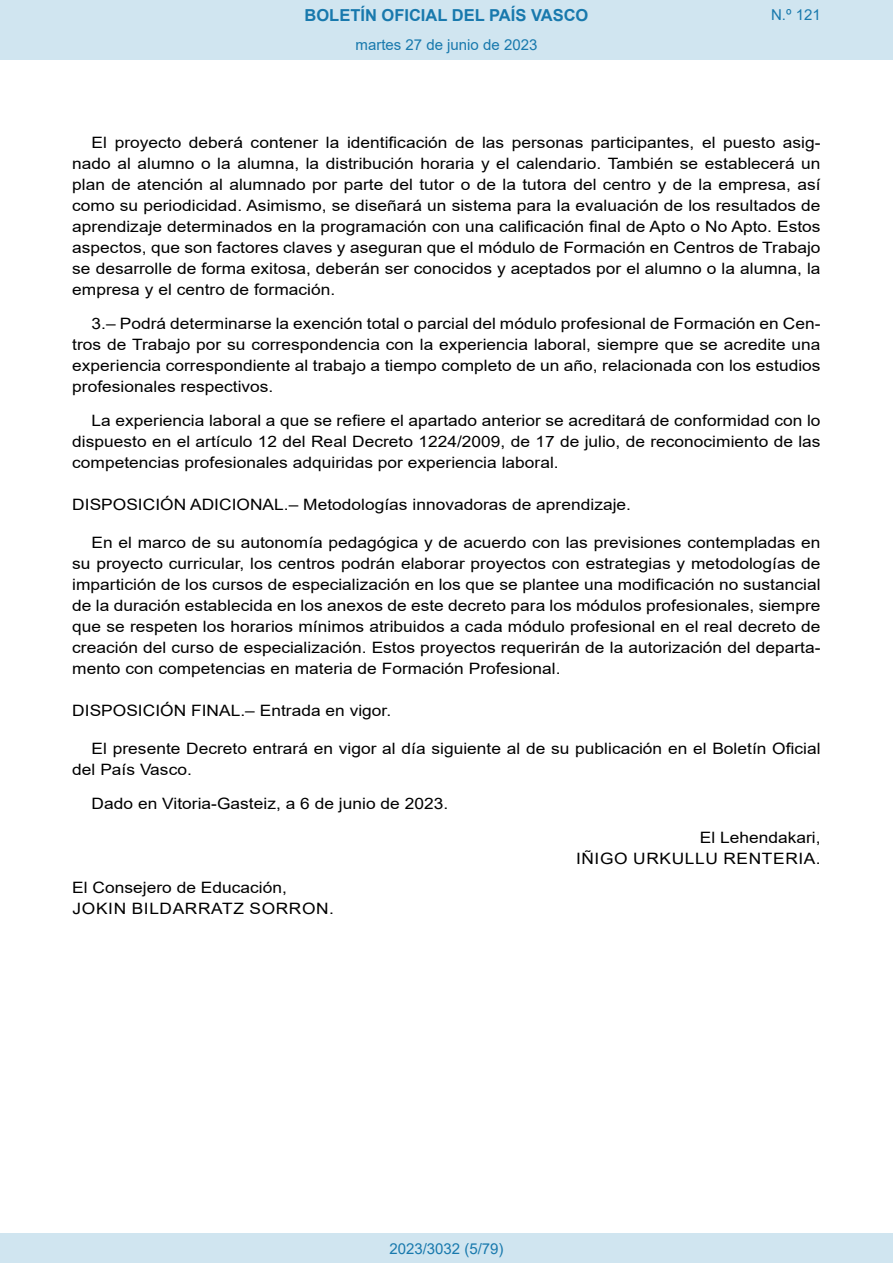
<style>
.page{position:relative;width:893px;height:1263px;background:#fff}
.page>*{position:absolute;margin:0;border:0;box-sizing:border-box;transform-origin:0 0}
.t1{font:700 16.5px "Arial";color:#1879ad}
.BOPVDetalle{font:15.6px/21px "Arial";color:#000;text-align:justify;scale:1.11 1}
.BOPVDisposicionTitul{font:15.6px "Arial";color:#000;scale:1.11 1}
.BOPVFirmaLugFec{font:15.6px "Arial";color:#000;scale:1.11 1}
.BOPVFirmaPuesto{font:15.6px "Arial";color:#000;scale:1.11 1}
.BOPVFirmaNombre{font:15.6px "Arial";letter-spacing:.035em;color:#000;scale:1.11 1}
.BOPVNombreLehen2{font:15.6px "Arial";letter-spacing:.035em;color:#000;scale:1.11 1}
.BOPVPuestoLehen2{font:15.6px "Arial";color:#000;scale:1.11 1}
.Paginacion_Centro{font:15px "Arial";color:#1879ad}
</style>
<div class="page">
<div style="left:0;top:0;width:893px;height:60px;background:#d0e5f0"></div>
<div style="left:0;top:1233px;width:893px;height:30px;background:#d0e5f0"></div>
<p class="t1" style="left:305px;top:3px;width:285px">BOLETÍN OFICIAL DEL PAÍS VASCO</p>
<p class="Paginacion_Centro" style="left:356px;top:35px;width:183px">martes 27 de junio de 2023</p>
<p class="Paginacion_Centro" style="left:771px;top:5px;width:51px">N.º 121</p>
<p class="BOPVDetalle" style="left:72px;top:132px;width:676px;text-indent:19px">El proyecto deberá contener la identificación de las personas participantes, el puesto asig&shy;nado al alumno o la alumna, la distribución horaria y el calendario. También se establecerá un plan de atención al alumnado por parte del tutor o de la tutora del centro y de la empresa, así como su periodicidad. Asimismo, se diseñará un sistema para la evaluación de los resultados de aprendizaje determinados en la programación con una calificación final de Apto o No Apto. Estos aspectos, que son factores claves y aseguran que el módulo de Formación en Centros de Trabajo se desarrolle de forma exitosa, deberán ser conocidos y aceptados por el alumno o la alumna, la empresa y el centro de formación.</p>
<p class="BOPVDetalle" style="left:72px;top:313px;width:676px;text-indent:19px">3.– Podrá determinarse la exención total o parcial del módulo profesional de Formación en Cen&shy;tros de Trabajo por su correspondencia con la experiencia laboral, siempre que se acredite una experiencia correspondiente al trabajo a tiempo completo de un año, relacionada con los estudios profesionales respectivos.</p>
<p class="BOPVDetalle" style="left:72px;top:410px;width:676px;text-indent:19px">La experiencia laboral a que se refiere el apartado anterior se acreditará de conformidad con lo dispuesto en el artículo 12 del Real Decreto 1224/2009, de 17 de julio, de reconocimiento de las competencias profesionales adquiridas por experiencia laboral.</p>
<p class="BOPVDisposicionTitul" style="left:72px;top:494px;width:505px">DISPOSICIÓN ADICIONAL.– Metodologías innovadoras de aprendizaje.</p>
<p class="BOPVDetalle" style="left:72px;top:532px;width:676px;text-indent:19px">En el marco de su autonomía pedagógica y de acuerdo con las previsiones contempladas en su proyecto curricular, los centros podrán elaborar proyectos con estrategias y metodologías de impartición de los cursos de especialización en los que se plantee una modificación no sustancial de la duración establecida en los anexos de este decreto para los módulos profesionales, siempre que se respeten los horarios mínimos atribuidos a cada módulo profesional en el real decreto de creación del curso de especialización. Estos proyectos requerirán de la autorización del departa&shy;mento con competencias en materia de Formación Profesional.</p>
<p class="BOPVDisposicionTitul" style="left:72px;top:700px;width:289px">DISPOSICIÓN FINAL.– Entrada en vigor.</p>
<p class="BOPVDetalle" style="left:72px;top:738px;width:676px;text-indent:19px">El presente Decreto entrará en vigor al día siguiente al de su publicación en el Boletín Oficial del País Vasco.</p>
<p class="BOPVFirmaLugFec" style="left:92px;top:793px;width:323px">Dado en Vitoria-Gasteiz, a 6 de junio de 2023.</p>
<p class="BOPVPuestoLehen2" style="left:700px;top:826px;width:110px">El Lehendakari,</p>
<p class="BOPVNombreLehen2" style="left:576px;top:847px;width:222px">IÑIGO URKULLU RENTERIA.</p>
<p class="BOPVFirmaPuesto" style="left:72px;top:877px;width:195px">El Consejero de Educación,</p>
<p class="BOPVFirmaNombre" style="left:73px;top:898px;width:237px">JOKIN BILDARRATZ SORRON.</p>
<p class="Paginacion_Centro" style="left:389px;top:1238px;width:116px">2023/3032 (5/79)</p>
</div>
